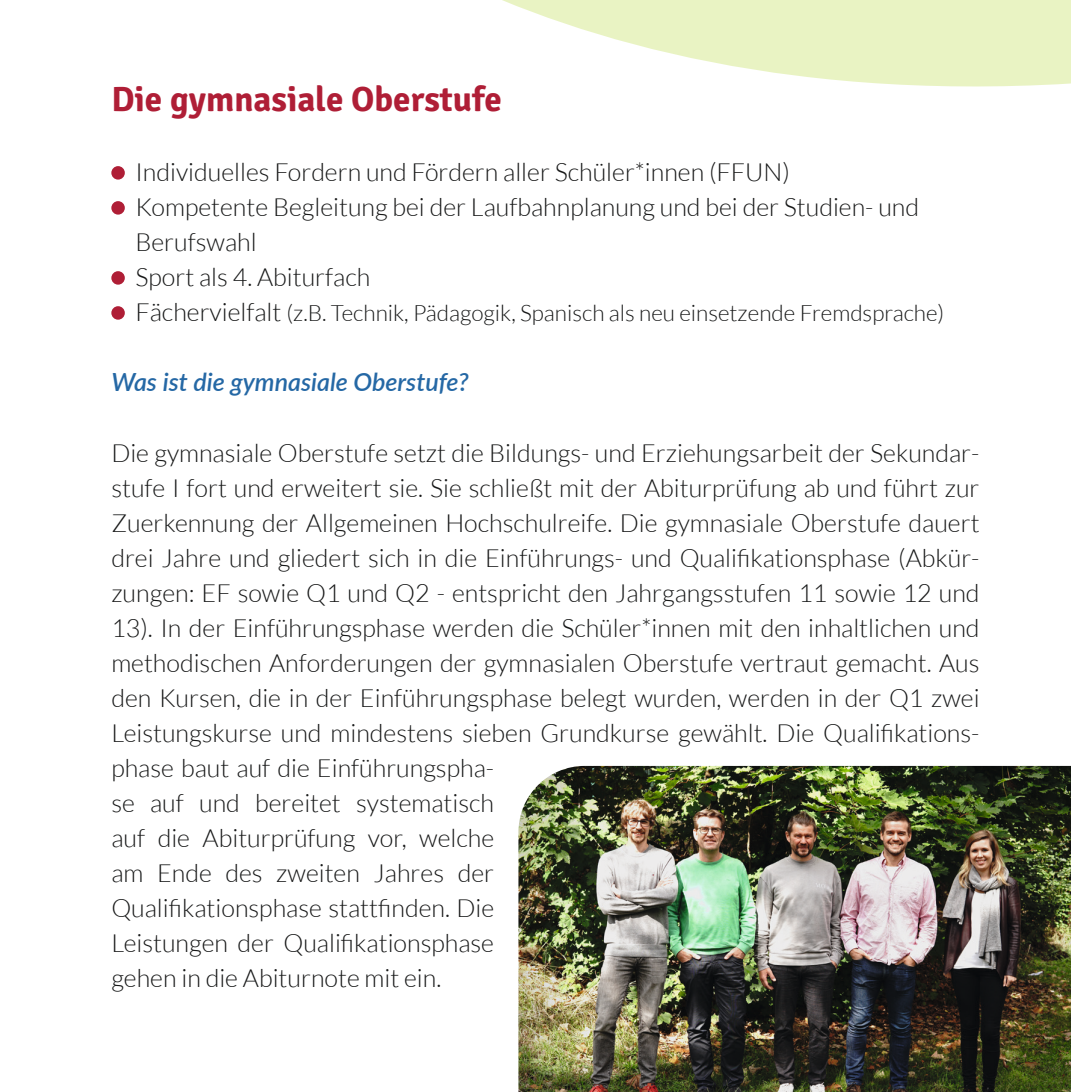
<style>
.page{position:relative;width:1071px;height:1092px;background:#fff}
.page>*{position:absolute;margin:0;border:0;box-sizing:border-box;transform-origin:0 0}
.t1{font:700 35px "Signika Negative";color:#af1e36}
.t2{font:300 25px/35px "Lato";color:#171818}
.t3{font:italic 600 25px "Lato";color:#2568a5}
.t4{font:300 22.5px "Lato";color:#171818}
.s1{font-size:25px}
</style>
<div class="page">
<svg style="left:502px;top:0;width:568px;height:87px;fill:#e9f3c3"></svg>
<div style="left:111px;top:166px;width:14px;height:13px;background:#af1e36;border-radius:50%"></div>
<div style="left:111px;top:201px;width:14px;height:13px;background:#af1e36;border-radius:50%"></div>
<div style="left:111px;top:271px;width:14px;height:13px;background:#af1e36;border-radius:50%"></div>
<div style="left:111px;top:306px;width:14px;height:13px;background:#af1e36;border-radius:50%"></div>
<img style="left:518px;top:765px;width:552px;height:326px">
<p class="t1" style="left:111px;top:78px;width:392px">Die gymnasiale Oberstufe</p>
<p class="t2" style="left:135px;top:155px;width:655px">Individuelles Fordern und Fördern aller Schüler*innen (FFUN)</p>
<p class="t2" style="left:135px;top:190px;width:785px">Kompetente Begleitung bei der Laufbahnplanung und bei der Studien- und</p>
<p class="t2" style="left:135px;top:225px;width:123px">Berufswahl</p>
<p class="t2" style="left:135px;top:260px;width:236px">Sport als 4. Abiturfach</p>
<p class="t4" style="left:135px;top:301px;width:809px"><span class="s1">Fächervielfalt</span> (z.B. Technik, Pädagogik, Spanisch als neu einsetzende Fremdsprache)</p>
<p class="t3" style="left:111px;top:364px;width:359px">Was ist die gymnasiale Oberstufe?</p>
<p class="t2" style="left:111px;top:435px;width:869px">Die gymnasiale Oberstufe setzt die Bildungs- und Erziehungsarbeit der Sekundar&shy;stufe I fort und erweitert sie. Sie schließt mit der Abiturprüfung ab und führt zur Zuerkennung der Allgemeinen Hochschulreife. Die gymnasiale Oberstufe dauert drei Jahre und gliedert sich in die Einführungs- und Qualifikationsphase (Abkür&shy;zungen: EF sowie Q1 und Q2 - entspricht den Jahrgangsstufen 11 sowie 12 und 13). In der Einführungsphase werden die Schüler*innen mit den inhaltlichen und methodischen Anforderungen der gymnasialen Oberstufe vertraut gemacht. Aus den Kursen, die in der Einführungsphase belegt wurden, werden in der Q1 zwei Leistungskurse und mindestens sieben Grundkurse gewählt. Die Qualifikations&shy;phase baut auf die Einführungspha-<br>se auf und bereitet systematisch<br>auf die Abiturprüfung vor, welche<br>am Ende des zweiten Jahres der<br>Qualifikationsphase stattfinden. Die<br>Leistungen der Qualifikationsphase<br>gehen in die Abiturnote mit ein.</p>
</div>
